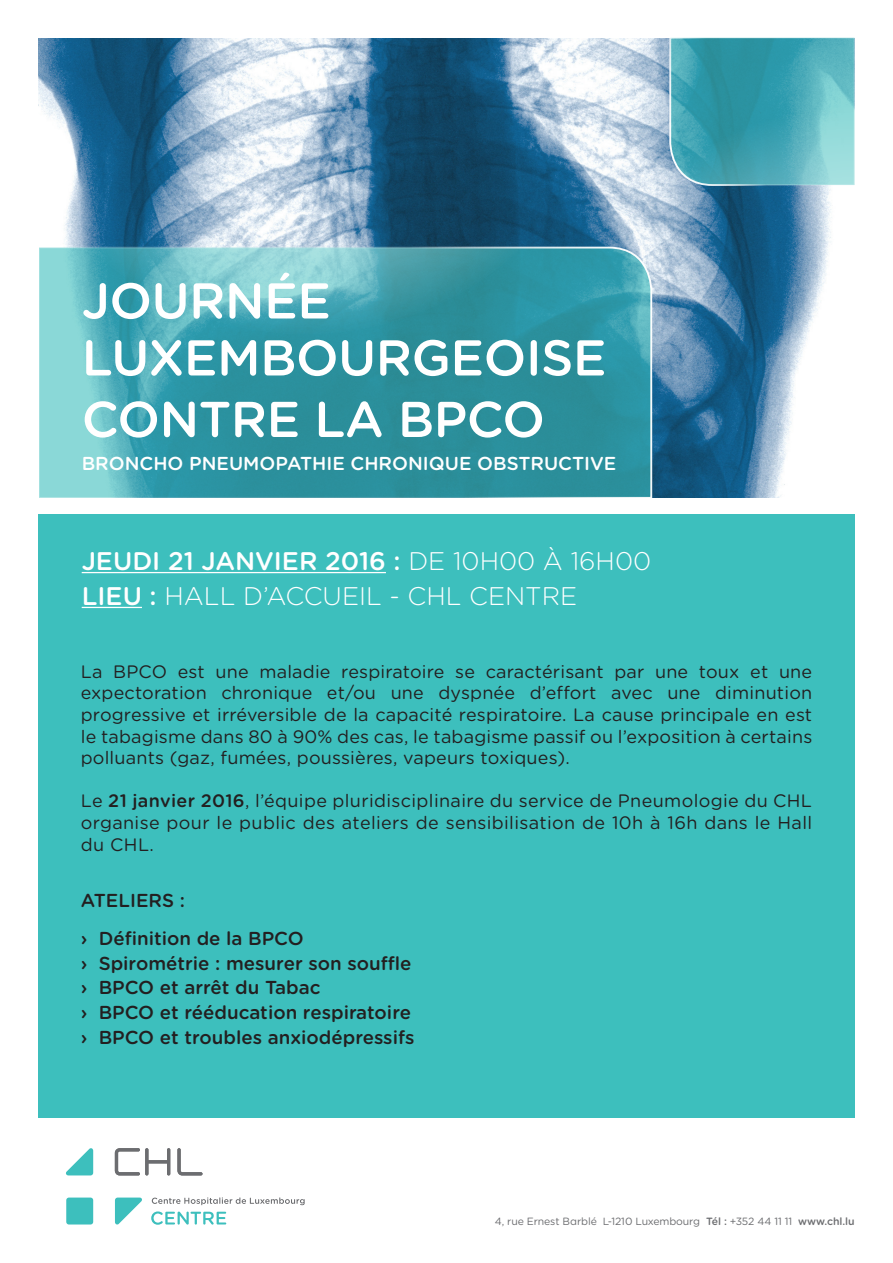
<style>
.page{position:relative;width:893px;height:1263px;background:#fff}
.page>*{position:absolute;margin:0;border:0;box-sizing:border-box;transform-origin:0 0}
.t1{font:500 50.25px/57px "Gotham Rounded";letter-spacing:-.01em;color:#fff}
.t2{font:500 25.5px/34.9px "Gotham Rounded";color:#fff}
.t3{font:300 25.5px "Gotham Rounded";color:#fff}
.t4{font:500 18.75px/24.8px "Gotham Rounded";color:#231f20}
.t5{font:500 18.75px "Gotham Rounded";color:#fff}
.t6{font:18px/21.6px "Gotham Rounded";letter-spacing:.01em;color:#231f20;text-align:justify}
.t7{font:10.5px "Gotham Rounded";letter-spacing:-.01em;color:#6c6d70}
.s1{font-weight:300}
.s2{font-weight:500}
</style>
<div class="page">
<div style="left:38px;top:514px;width:817px;height:604px;background:#3dbfbd"></div>
<img style="left:39px;top:38px;width:793px;height:459px">
<svg style="left:39px;top:246px;width:614px;height:252px;background:#42a0ac"></svg>
<svg style="left:669px;top:37px;width:186px;height:150px;background:#50aab7"></svg>
<div style="left:66px;top:1197px;width:27px;height:27px;background:#3dbfbd;border-radius:3px"></div>
<svg style="left:66px;top:1148px;width:27px;height:27px"></svg>
<svg style="left:115px;top:1197px;width:27px;height:28px"></svg>
<svg style="left:151px;top:1211px;width:75px;height:14px"></svg>
<svg style="left:152px;top:1197px;width:153px;height:8px"></svg>
<svg style="left:115px;top:1148px;width:88px;height:27px"></svg>
<hr style="left:82px;top:572px;width:304px;height:1px;background:#fff">
<hr style="left:82px;top:607px;width:60px;height:1px;background:#fff">
<h1 class="t1" style="left:82px;top:270px;width:526px">Journée<br>Luxembourgeoise</h1>
<h1 class="t1" style="left:82px;top:389px;width:423px">contre la BPCO</h1>
<p class="t5" style="left:82px;top:450px;width:536px">Broncho Pneumopathie chronique Obstructive</p>
<h2 class="t2" style="left:82px;top:542px;width:571px">jeudi 21 janvier 2016 : <span class="s1">DE 10H00 À 16H00<br></span>LIEU</h2>
<h2 class="t3" style="left:150px;top:579px;width:276px"><span class="s2">:</span> HALL D’ACCUEIL - CHL</h2>
<h2 class="t3" style="left:469px;top:579px;width:105px">CENTRE</h2>
<p class="t6" style="left:81px;top:660px;width:733px">La BPCO est une maladie respiratoire se caractérisant par une toux et une expectoration chronique et/ou une dyspnée d’effort avec une diminution progressive et irréversible de la capacité respiratoire. La cause principale en est le tabagisme dans 80 à 90% des cas, le tabagisme passif ou l’exposition à certains polluants (gaz, fumées, poussières, vapeurs toxiques).</p>
<p class="t6" style="left:81px;top:789px;width:733px">Le <span class="s2">21 janvier 2016</span>, l’équipe pluridisciplinaire du service de Pneumologie du CHL organise pour le public des ateliers de sensibilisation de 10h à 16h dans le Hall du CHL.</p>
<p class="t4" style="left:81px;top:881px;width:209px;line-height:37.5px">Ateliers :<br>› Définition de la BPCO</p>
<p class="t4" style="left:81px;top:950px;width:335px">› Spirométrie : mesurer son souffle › BPCO et arrêt du Tabac<br>› BPCO et rééducation respiratoire › BPCO et troubles anxiodépressifs</p>
<p class="t7" style="left:495px;top:1214px;width:361px">4, rue Ernest Barblé L-1210 Luxembourg <span class="s2">Tél :</span> +352 44 11 11 <span class="s2">www.chl.lu</span></p>
</div>
